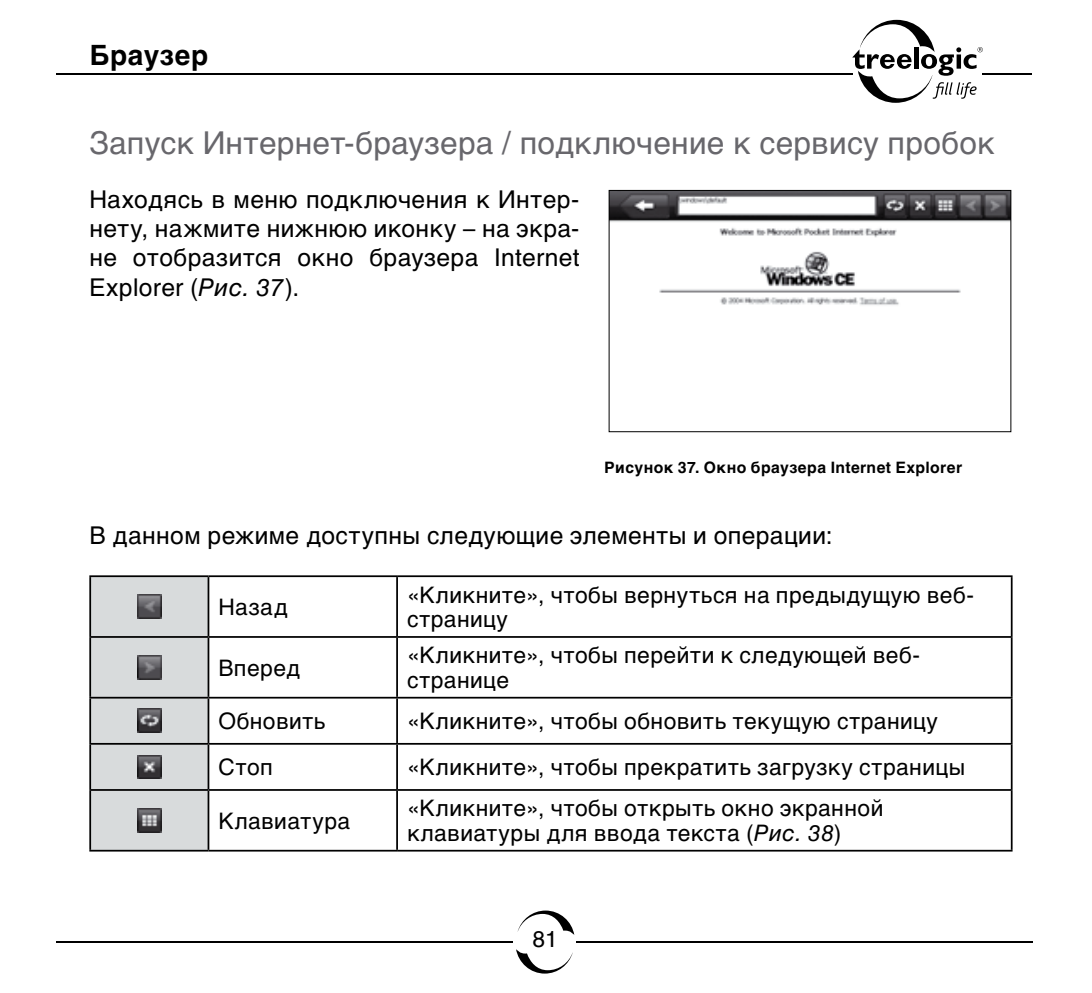
<style>
.page{position:relative;width:1092px;height:993px;background:#fff}
.page>*{position:absolute;margin:0;border:0;box-sizing:border-box;transform-origin:0 0}
.t1{font:31.5px "Helvetica C";letter-spacing:.01em;color:#68676c}
.t2{font:700 28px "Helvetica C";letter-spacing:.02em;color:#000}
.t3{font:24.5px/29.4px "Helvetica C";letter-spacing:.015em;color:#000;text-align:justify}
.t4{font:22.75px/24.5px "Helvetica C";letter-spacing:.02em;color:#000}
.t5{font:700 15.75px "Helvetica C";letter-spacing:.03em;color:#000}
.s1{font-style:italic}
</style>
<div class="page">
<svg style="left:852px;top:20px;width:130px;height:83px"></svg>
<svg style="left:516px;top:949px;width:56px;height:24px"></svg>
<svg style="left:517px;top:910px;width:57px;height:24px"></svg>
<hr style="left:56px;top:940px;width:456px;height:2px;background:#000">
<hr style="left:576px;top:940px;width:456px;height:2px;background:#000">
<hr style="left:56px;top:73px;width:796px;height:2px;background:#000">
<hr style="left:981px;top:73px;width:50px;height:2px;background:#000">
<img style="left:610px;top:192px;width:399px;height:113px">
<div style="left:608px;top:190px;width:403px;height:242px;border:1px solid #000"></div>
<div style="left:91px;top:577px;width:116px;height:272px;background:#d8dbdc"></div>
<hr style="left:89px;top:575px;width:119px;height:2px;background:#000">
<hr style="left:89px;top:577px;width:2px;height:59px;background:#000">
<hr style="left:208px;top:575px;width:189px;height:2px;background:#000">
<hr style="left:207px;top:577px;width:2px;height:59px;background:#000">
<hr style="left:397px;top:575px;width:615px;height:2px;background:#000">
<hr style="left:396px;top:577px;width:2px;height:59px;background:#000">
<hr style="left:1010px;top:577px;width:2px;height:59px;background:#000">
<hr style="left:89px;top:636px;width:119px;height:1px;background:#000">
<hr style="left:89px;top:637px;width:2px;height:59px;background:#000">
<hr style="left:208px;top:636px;width:189px;height:1px;background:#000">
<hr style="left:207px;top:637px;width:2px;height:59px;background:#000">
<hr style="left:397px;top:636px;width:615px;height:1px;background:#000">
<hr style="left:396px;top:637px;width:2px;height:59px;background:#000">
<hr style="left:1010px;top:637px;width:2px;height:59px;background:#000">
<hr style="left:89px;top:696px;width:119px;height:2px;background:#000">
<hr style="left:89px;top:698px;width:2px;height:44px;background:#000">
<hr style="left:208px;top:696px;width:189px;height:2px;background:#000">
<hr style="left:207px;top:698px;width:2px;height:44px;background:#000">
<hr style="left:397px;top:696px;width:615px;height:2px;background:#000">
<hr style="left:396px;top:698px;width:2px;height:44px;background:#000">
<hr style="left:1010px;top:698px;width:2px;height:44px;background:#000">
<hr style="left:89px;top:742px;width:119px;height:2px;background:#000">
<hr style="left:89px;top:744px;width:2px;height:44px;background:#000">
<hr style="left:208px;top:742px;width:189px;height:2px;background:#000">
<hr style="left:207px;top:744px;width:2px;height:44px;background:#000">
<hr style="left:397px;top:742px;width:615px;height:2px;background:#000">
<hr style="left:396px;top:744px;width:2px;height:44px;background:#000">
<hr style="left:1010px;top:744px;width:2px;height:44px;background:#000">
<hr style="left:89px;top:788px;width:119px;height:2px;background:#000">
<hr style="left:89px;top:790px;width:2px;height:59px;background:#000">
<hr style="left:208px;top:788px;width:189px;height:2px;background:#000">
<hr style="left:207px;top:790px;width:2px;height:59px;background:#000">
<hr style="left:397px;top:788px;width:615px;height:2px;background:#000">
<hr style="left:396px;top:790px;width:2px;height:59px;background:#000">
<hr style="left:1010px;top:790px;width:2px;height:59px;background:#000">
<hr style="left:89px;top:849px;width:119px;height:2px;background:#000">
<hr style="left:208px;top:849px;width:189px;height:2px;background:#000">
<hr style="left:397px;top:849px;width:615px;height:2px;background:#000">
<img style="left:137px;top:594px;width:24px;height:24px">
<img style="left:137px;top:655px;width:24px;height:23px">
<img style="left:137px;top:708px;width:24px;height:24px">
<img style="left:137px;top:754px;width:24px;height:24px">
<img style="left:137px;top:808px;width:24px;height:23px">
<p class="t2" style="left:89px;top:39px;width:120px">Браузер</p>
<h1 class="t1" style="left:89px;top:125px;width:906px">Запуск Интернет-браузера / подключение к сервису пробок</h1>
<p class="t3" style="left:89px;top:184px;width:491px">Находясь в меню подключения к Интер&shy;нету, нажмите нижнюю иконку – на экра&shy;не отобразится окно браузера I nternet Explorer (<span class="s1">Рис. 37</span>).</p>
<p class="t5" style="left:604px;top:458px;width:359px">Рисунок 37. Окно браузера Internet Explorer</p>
<p class="t3" style="left:89px;top:521px;width:744px">В данном режиме доступны следующие элементы и операции:</p>
<p class="t4" style="left:218px;top:594px;width:71px">Назад</p>
<p class="t4" style="left:218px;top:655px;width:83px">Вперед</p>
<p class="t4" style="left:407px;top:582px;width:568px">«Кликните», чтобы вернуться на предыдущую веб&shy;страницу</p>
<p class="t4" style="left:407px;top:643px;width:514px">«Кликните», чтобы перейти к следующей веб&shy;странице</p>
<p class="t4" style="left:218px;top:708px;width:108px">Обновить</p>
<p class="t4" style="left:407px;top:708px;width:532px">«Кликните», чтобы обновить текущую страницу</p>
<p class="t4" style="left:218px;top:754px;width:56px">Стоп</p>
<p class="t4" style="left:407px;top:754px;width:559px">«Кликните», чтобы прекратить загрузку страницы</p>
<p class="t4" style="left:218px;top:808px;width:133px">Клавиатура</p>
<p class="t4" style="left:407px;top:795px;width:478px">«Кликните», чтобы открыть окно экранной клавиатуры для ввода текста (<span class="s1">Рис. 38</span>)</p>
<p class="t4" style="left:532px;top:926px;width:27px">81</p>
</div>
